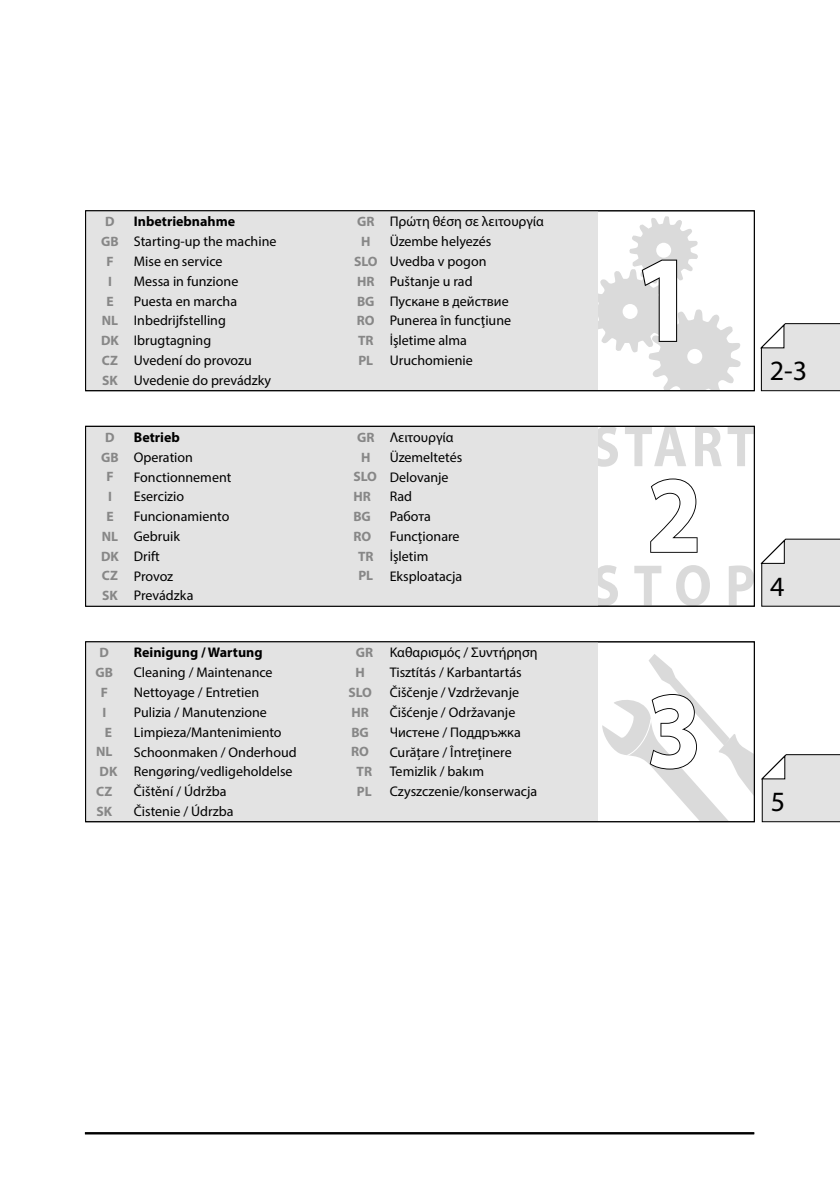
<style>
.page{position:relative;width:840px;height:1191px;background:#fff}
.page>*{position:absolute;margin:0;border:0;box-sizing:border-box;transform-origin:0 0}
.t1{font:700 123.4px "Myriad Pro";color:#fff;scale:.9 1}
.t2{font:700 109.6px "Myriad Pro";color:#fff;scale:.9 1}
.t3{font:28px "Myriad Pro";color:#000}
.t4{font:14px/19.8px "Myriad Pro";color:#000}
.t5{font:700 14px "Myriad Pro";color:#000}
.t6{font:700 13.6px "Myriad Pro";color:#878787}
.s1{font-weight:700}
.s2{font-weight:700;font-size:13.6px;color:#878787}
</style>
<div class="page">
<hr style="left:85px;top:1132px;width:668px;height:2px;background:#000">
<svg style="left:760px;top:323px;width:79px;height:69px;background:#dbdbdb"></svg>
<svg style="left:761px;top:754px;width:78px;height:68px;background:#dbdbdb"></svg>
<svg style="left:602px;top:654px;width:150px;height:166px"></svg>
<div style="left:86px;top:642px;width:511px;height:179px;background:#e3e3e3"></div>
<div style="left:85px;top:641px;width:669px;height:181px;border:1px solid #000"></div>
<svg style="left:597px;top:428px;width:155px;height:39px"></svg>
<svg style="left:594px;top:477px;width:245px;height:130px"></svg>
<div style="left:86px;top:427px;width:511px;height:178px;background:#e3e3e3"></div>
<div style="left:85px;top:426px;width:669px;height:180px;border:1px solid #000"></div>
<svg style="left:597px;top:216px;width:143px;height:173px"></svg>
<div style="left:86px;top:211px;width:511px;height:179px;background:#e3e3e3"></div>
<div style="left:85px;top:210px;width:669px;height:181px;border:1px solid #000"></div>
<p class="t4" style="left:101px;top:212px;width:177px;text-indent:33px"><span class="s1">Inbetriebnahme<br></span><span class="s2">GB</span> Starting-up the machine</p>
<p class="t6" style="left:106px;top:252px;width:9px">F</p>
<p class="t4" style="left:134px;top:251px;width:90px">Mise en service</p>
<p class="t6" style="left:108px;top:272px;width:5px">I</p>
<p class="t4" style="left:134px;top:271px;width:106px">Messa in funzione</p>
<p class="t6" style="left:106px;top:292px;width:9px">E</p>
<p class="t6" style="left:105px;top:213px;width:11px">D</p>
<p class="t4" style="left:101px;top:291px;width:171px;text-indent:33px">Puesta en marcha<br><span class="s2">NL</span> Inbedrijfstelling<br><span class="s2">DK</span> Ibrugtagning<br><span class="s2">CZ</span> Uvedení do provozu<br><span class="s2">SK</span> Uvedenie do prevádzky</p>
<p class="t4" style="left:101px;top:427px;width:93px;text-indent:33px"><span class="s1">Betrieb<br></span><span class="s2">GB</span> Operation</p>
<p class="t6" style="left:106px;top:468px;width:9px">F</p>
<p class="t4" style="left:134px;top:467px;width:99px">Fonctionnement</p>
<p class="t6" style="left:108px;top:488px;width:5px">I</p>
<p class="t4" style="left:134px;top:486px;width:52px">Esercizio</p>
<p class="t6" style="left:106px;top:507px;width:9px">E</p>
<p class="t6" style="left:105px;top:428px;width:11px">D</p>
<p class="t4" style="left:101px;top:506px;width:130px;text-indent:33px">Funcionamiento<br><span class="s2">NL</span> Gebruik<br><span class="s2">DK</span> Drift<br><span class="s2">CZ</span> Provoz<br><span class="s2">SK</span> Prevádzka</p>
<p class="t6" style="left:99px;top:644px;width:11px">D</p>
<p class="t5" style="left:134px;top:643px;width:130px">Reinigung / Wartung</p>
<p class="t6" style="left:95px;top:663px;width:19px">GB</p>
<p class="t4" style="left:134px;top:662px;width:140px">Cleaning / Maintenance</p>
<p class="t6" style="left:101px;top:683px;width:9px">F</p>
<p class="t4" style="left:134px;top:682px;width:127px">Nettoyage / Entretien</p>
<p class="t6" style="left:102px;top:703px;width:5px">I</p>
<p class="t4" style="left:134px;top:702px;width:134px">Pulizia / Manutenzione</p>
<p class="t6" style="left:105px;top:723px;width:9px">E</p>
<p class="t4" style="left:134px;top:722px;width:149px">Limpieza/Mantenimiento</p>
<p class="t6" style="left:96px;top:743px;width:18px">NL</p>
<p class="t4" style="left:100px;top:741px;width:198px;text-align:right">Schoonmaken / Onderhoud<br><span class="s2">DK</span> Rengøring/vedligeholdelse</p>
<p class="t6" style="left:96px;top:782px;width:17px">CZ</p>
<p class="t4" style="left:134px;top:781px;width:94px">Čištění / Údržba</p>
<p class="t6" style="left:96px;top:802px;width:17px">SK</p>
<p class="t4" style="left:134px;top:801px;width:101px">Čistenie / Údrzba</p>
<p class="t4" style="left:357px;top:212px;width:188px"><span class="s2">GR</span> Πρώτη θέση σε λειτουργία</p>
<p class="t6" style="left:361px;top:233px;width:11px">H</p>
<p class="t4" style="left:389px;top:231px;width:103px">Üzembe helyezés</p>
<p class="t4" style="left:354px;top:251px;width:134px"><span class="s2">SLO</span> Uvedba v pogon</p>
<p class="t4" style="left:357px;top:271px;width:117px"><span class="s2">HR</span> Puštanje u rad</p>
<p class="t4" style="left:357px;top:291px;width:153px"><span class="s2">BG</span> Пускане в действие</p>
<p class="t4" style="left:357px;top:311px;width:156px"><span class="s2">RO</span> Punerea în funcţiune</p>
<p class="t4" style="left:358px;top:330px;width:110px"><span class="s2">TR</span> İşletime alma</p>
<p class="t4" style="left:358px;top:350px;width:116px"><span class="s2">PL</span> Uruchomienie</p>
<p class="t4" style="left:357px;top:427px;width:98px"><span class="s2">GR</span> Λειτουργία</p>
<p class="t6" style="left:361px;top:448px;width:11px">H</p>
<p class="t4" style="left:353px;top:447px;width:110px;text-indent:36px">Üzemeltetés<br><span class="s2">SLO</span> Delovanje</p>
<p class="t6" style="left:353px;top:488px;width:19px">HR</p>
<p class="t4" style="left:389px;top:486px;width:24px">Rad</p>
<p class="t6" style="left:353px;top:507px;width:19px">BG</p>
<p class="t4" style="left:389px;top:506px;width:43px">Работа</p>
<p class="t6" style="left:353px;top:527px;width:19px">RO</p>
<p class="t4" style="left:358px;top:526px;width:106px;text-indent:32px">Funcţionare<br><span class="s2">TR</span> İşletim<br><span class="s2">PL</span> Eksploatacja</p>
<p class="t4" style="left:355px;top:642px;width:183px"><span class="s2">GR</span> Καθαρισμός / Συντήρηση</p>
<p class="t6" style="left:355px;top:663px;width:11px">H</p>
<p class="t4" style="left:389px;top:662px;width:134px">Tisztítás / Karbantartás</p>
<p class="t6" style="left:348px;top:683px;width:25px">SLO</p>
<p class="t4" style="left:389px;top:682px;width:131px">Čiščenje / Vzdrževanje</p>
<p class="t6" style="left:351px;top:703px;width:19px">HR</p>
<p class="t4" style="left:389px;top:702px;width:127px">Čišćenje / Održavanje</p>
<p class="t6" style="left:351px;top:723px;width:19px">BG</p>
<p class="t4" style="left:389px;top:722px;width:133px">Чистене / Поддръжка</p>
<p class="t6" style="left:351px;top:743px;width:19px">RO</p>
<p class="t4" style="left:356px;top:741px;width:156px;text-indent:33px">Curățare / Întreţinere<br><span class="s2">TR</span> Temizlik / bakım</p>
<p class="t6" style="left:357px;top:782px;width:16px">PL</p>
<p class="t4" style="left:389px;top:781px;width:149px">Czyszczenie/konserwacja</p>
<h1 class="t1" style="left:633px;top:219px;width:70px">1</h1>
<h2 class="t2" style="left:646px;top:443px;width:62px">2</h2>
<h2 class="t2" style="left:646px;top:659px;width:62px">3</h2>
<h3 class="t3" style="left:769px;top:353px;width:39px">2-3</h3>
<h3 class="t3" style="left:769px;top:569px;width:16px">4</h3>
<h3 class="t3" style="left:770px;top:784px;width:16px">5</h3>
</div>
